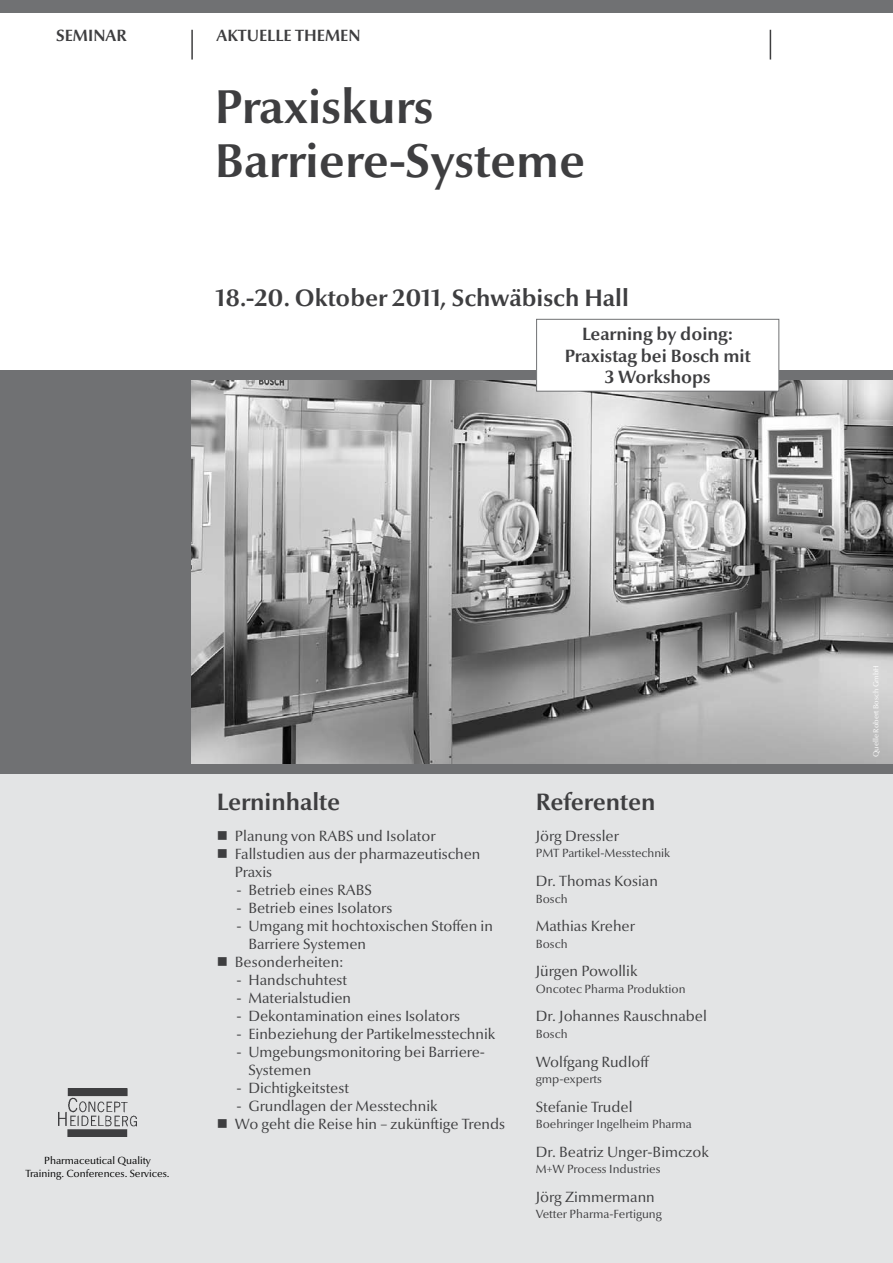
<style>
.page{position:relative;width:893px;height:1263px;background:#fff}
.page>*{position:absolute;margin:0;border:0;box-sizing:border-box;transform-origin:0 0}
.t1{font:700 48px/54px "Optima Nova LT";color:#3e3e40}
.t2{font:700 24px "Optima Nova LT";color:#3e3e40}
.t3{font:700 18px/21.6px "Optima Nova LT";color:#3e3e40;text-align:center}
.t4{font:700 16.5px "Optima Nova LT";color:#3e3e40}
.t5{font:15px/18px "Optima Nova LT";color:#3e3e40}
.t6{font:12px "Optima Nova LT";color:#3e3e40}
.t7{font:10.5px/12.6px "Optima Nova LT";color:#000;text-align:center}
.t8{font:7.5px "Optima Nova LT";color:#fff}
</style>
<div class="page">
<div style="left:0;top:774px;width:893px;height:489px;background:#e3e4e5"></div>
<div style="left:0;top:370px;width:893px;height:404px;background:#707173"></div>
<div style="left:0;top:0;width:893px;height:12px;background:#707173"></div>
<img style="left:191px;top:381px;width:702px;height:382px">
<hr style="left:191px;top:30px;width:2px;height:30px;background:#3e3e40">
<hr style="left:770px;top:30px;width:1px;height:30px;background:#3e3e40">
<div style="left:537px;top:319px;width:242px;height:72px;background:#fff"></div>
<div style="left:536px;top:319px;width:243px;height:73px;border:1px solid #707173"></div>
<img style="left:58px;top:1089px;width:79px;height:47px">
<p class="t4" style="left:56px;top:26px;width:56px">seminara</p>
<p class="t4" style="left:227px;top:26px;width:135px">ktuelle th emen</p>
<h1 class="t1" style="left:215px;top:81px;width:372px">Praxiskurs<br>Barriere-Systeme</h1>
<h2 class="t2" style="left:216px;top:284px;width:415px">18.-20. Oktober 2011, Schwäbisch Hall</h2>
<p class="t3" style="left:565px;top:324px;width:187px">Learning by doing:<br>Praxistag bei Bosch mit<br>3 Workshops</p>
<p class="t7" style="left:26px;top:1154px;width:146px">Pharmaceutical Quality<br>Training. Conferences. Services.</p>
<h2 class="t2" style="left:217px;top:788px;width:125px">Lerninhalte</h2>
<p class="t5" style="left:235px;top:827px;width:247px">Planung von RABS und Isolator<br>Fallstudien aus der pharmazeutischen<br>Praxis</p>
<p class="t5" style="left:236px;top:881px;width:137px">- Betrieb eines RABS</p>
<p class="t5" style="left:236px;top:899px;width:157px">- Betrieb eines Isolators</p>
<p class="t5" style="left:236px;top:917px;width:258px">- Umgang mit hochtoxischen Stoffen in</p>
<p class="t5" style="left:248px;top:935px;width:119px">Barriere Systemen</p>
<p class="t5" style="left:235px;top:953px;width:110px">Besonderheiten:</p>
<p class="t5" style="left:236px;top:971px;width:112px">- Handschuhtest</p>
<p class="t5" style="left:236px;top:989px;width:116px">- Materialstudien</p>
<p class="t5" style="left:236px;top:1007px;width:225px">- Dekontamination eines Isolators</p>
<p class="t5" style="left:236px;top:1025px;width:260px">- Einbeziehung der Partikelmesstechnik</p>
<p class="t5" style="left:248px;top:1043px;width:238px;text-indent:-12px">- Umgebungsmonitoring bei Barriere-<br>Systemen</p>
<p class="t5" style="left:236px;top:1079px;width:114px">- Dichtigkeitstest</p>
<p class="t5" style="left:235px;top:1097px;width:272px">- Grundlagen der Messtechnik<br>Wo geht die Reise hin – zukünftige Trends</p>
<h2 class="t2" style="left:536px;top:788px;width:121px">Referenten</h2>
<p class="t5" style="left:536px;top:827px;width:85px">Jörg Dressler</p>
<p class="t6" style="left:536px;top:846px;width:136px">PMT Partikel-Messtechnik</p>
<p class="t5" style="left:536px;top:872px;width:124px">Dr. Thomas Kosian</p>
<p class="t6" style="left:536px;top:891px;width:33px">Bosch</p>
<p class="t5" style="left:536px;top:917px;width:101px">Mathias Kreher</p>
<p class="t6" style="left:536px;top:937px;width:33px">Bosch</p>
<p class="t5" style="left:536px;top:962px;width:103px">Jürgen Powollik</p>
<p class="t6" style="left:536px;top:982px;width:151px">Oncotec Pharma Produktion</p>
<p class="t5" style="left:536px;top:1008px;width:173px">Dr. Johannes Rauschnabel</p>
<p class="t6" style="left:536px;top:1027px;width:33px">Bosch</p>
<p class="t5" style="left:536px;top:1053px;width:114px">Wolfgang Rudloff</p>
<p class="t6" style="left:536px;top:1072px;width:68px">gmp-experts</p>
<p class="t5" style="left:536px;top:1098px;width:98px">Stefanie Trudel</p>
<p class="t6" style="left:536px;top:1117px;width:158px">Boehringer Ingelheim Pharma</p>
<p class="t5" style="left:536px;top:1143px;width:175px">Dr. Beatriz Unger-Bimczok</p>
<p class="t6" style="left:536px;top:1162px;width:126px">M+W Process Industries</p>
<p class="t5" style="left:536px;top:1188px;width:121px">Jörg Zimmermann</p>
<p class="t6" style="left:536px;top:1207px;width:128px">Vetter Pharma-Fertigung</p>
<p class="t8" style="left:872px;top:757px;width:93px;rotate:-90deg">Quelle Robert Bosch GmbH</p>
</div>
